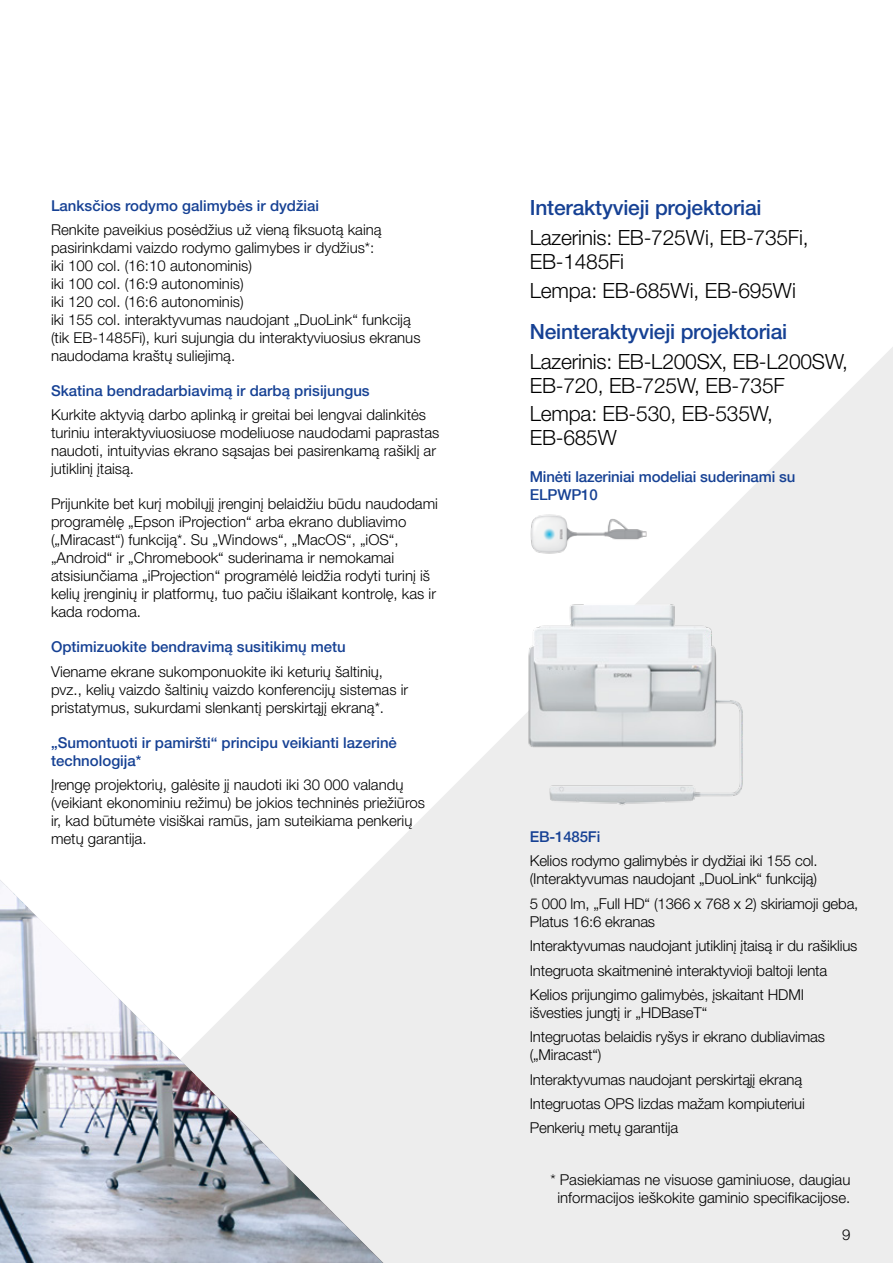
<style>
.page{position:relative;width:893px;height:1263px;background:#fff}
.page>*{position:absolute;margin:0;border:0;box-sizing:border-box;transform-origin:0 0}
.Brochure_Body_Copy{font:300 21px/24px "Helvetica Neue LT Pro";letter-spacing:-.01em;color:#000}
.Brochure_Small_Sub_H{font:500 21px "Helvetica Neue LT Pro";letter-spacing:-.01em;color:#164194}
.Brochure_Body_Copy-2{font:300 15px/18px "Helvetica Neue LT Pro";color:#000}
.Brochure_Body_Copy-3{font:500 15px/18px "Helvetica Neue LT Pro";color:#164194}
.intro{font:500 15px/18px "Helvetica Neue LT Com";letter-spacing:-.01em;color:#164194}
.Brochure_Small_Sub_H-2{font:500 15px "Helvetica Neue LT Pro";color:#164194}
</style>
<div class="page">
<svg style="left:360px;top:347px;width:533px;height:916px;fill:#ededed"></svg>
<img style="left:0;top:880px;width:383px;height:383px">
<img style="left:498px;top:570px;width:308px;height:269px">
<img style="left:529px;top:507px;width:119px;height:52px">
<p class="Brochure_Small_Sub_H-2" style="left:51px;top:196px;width:270px">Lanksčios rodymo galimybės ir dydžiai</p>
<p class="Brochure_Body_Copy-2" style="left:51px;top:220px;width:332px">Renkite paveikius posėdžius už vieną fiksuotą kainą pasirinkdami vaizdo rodymo galimybes ir dydžius*:</p>
<p class="Brochure_Body_Copy-2" style="left:51px;top:256px;width:202px">iki 100 col. (16:10 autonominis)</p>
<p class="Brochure_Body_Copy-2" style="left:51px;top:274px;width:194px">iki 100 col. (16:9 autonominis)</p>
<p class="Brochure_Body_Copy-2" style="left:51px;top:292px;width:194px">iki 120 col. (16:6 autonominis)</p>
<p class="Brochure_Body_Copy-2" style="left:51px;top:310px;width:371px">iki 155 col. interaktyvumas naudojant „DuoLink“ funkciją (tik EB-1485Fi), kuri sujungia du interaktyviuosius ekranus naudodama kraštų suliejimą.</p>
<p class="Brochure_Body_Copy-3" style="left:51px;top:381px;width:320px">Skatina bendradarbiavimą ir darbą prisijungus</p>
<p class="Brochure_Body_Copy-2" style="left:51px;top:406px;width:390px">Kurkite aktyvią darbo aplinką ir greitai bei lengvai dalinkitės turiniu interaktyviuosiuose modeliuose naudodami paprastas naudoti, intuityvias ekrano sąsajas bei pasirenkamą rašiklį ar jutiklinį įtaisą.</p>
<p class="Brochure_Body_Copy-2" style="left:51px;top:495px;width:388px">Prijunkite bet kurį mobilųjį įrenginį belaidžiu būdu naudodami programėlę „Epson iProjection“ arba ekrano dubliavimo („Miracast“) funkciją*. Su „Windows“, „MacOS“, „iOS“, „Android“ ir „Chromebook“ suderinama ir nemokamai atsisiunčiama „iProjection“ programėlė leidžia rodyti turinį iš kelių įrenginių ir platformų, tuo pačiu išlaikant kontrolę, kas ir kada rodoma.</p>
<p class="Brochure_Body_Copy-3" style="left:51px;top:638px;width:296px">Optimizuokite bendravimą susitikimų metu</p>
<p class="Brochure_Body_Copy-2" style="left:51px;top:662px;width:359px">Viename ekrane sukomponuokite iki keturių šaltinių, pvz., kelių vaizdo šaltinių vaizdo konferencijų sistemas ir pristatymus, sukurdami slenkantį perskirtąjį ekraną*.</p>
<p class="Brochure_Body_Copy-3" style="left:51px;top:733px;width:347px">„Sumontuoti ir pamiršti“ principu veikianti lazerinė technologija*</p>
<p class="Brochure_Body_Copy-2" style="left:51px;top:775px;width:375px">Įrengę projektorių, galėsite jį naudoti iki 30 000 valandų (veikiant ekonominiu režimu) be jokios techninės priežiūros ir, kad būtumėte visiškai ramūs, jam suteikiama penkerių metų garantija.</p>
<p class="Brochure_Small_Sub_H" style="left:530px;top:195px;width:233px">Interaktyvieji projektoriai</p>
<p class="Brochure_Body_Copy" style="left:530px;top:225px;width:280px">Lazerinis: EB-725Wi, EB-735Fi,<br>EB-1485Fi</p>
<p class="Brochure_Body_Copy" style="left:530px;top:278px;width:268px">Lempa: EB-685Wi, EB-695Wi</p>
<p class="Brochure_Small_Sub_H" style="left:530px;top:318px;width:259px">Neinteraktyvieji projektoriai</p>
<p class="Brochure_Body_Copy" style="left:530px;top:349px;width:320px">Lazerinis: EB-L200SX, EB-L200SW,<br>EB-720, EB-725W, EB-735F</p>
<p class="Brochure_Body_Copy" style="left:530px;top:401px;width:245px">Lempa: EB-530, EB-535W,<br>EB-685W</p>
<p class="intro" style="left:530px;top:467px;width:267px">Minėti lazeriniai modeliai suderinami su<br>ELPWP10</p>
<p class="Brochure_Small_Sub_H-2" style="left:530px;top:828px;width:72px">EB-1485Fi</p>
<p class="Brochure_Body_Copy-2" style="left:530px;top:852px;width:289px">Kelios rodymo galimybės ir dydžiai iki 155 col. (Interaktyvumas naudojant „DuoLink“ funkciją)</p>
<p class="Brochure_Body_Copy-2" style="left:530px;top:894px;width:330px">5 000 lm, „Full HD“ (1366 x 768 x 2) skiriamoji geba,<br>Platus 16:6 ekranas</p>
<p class="Brochure_Body_Copy-2" style="left:530px;top:936px;width:329px">Interaktyvumas naudojant jutiklinį įtaisą ir du rašiklius</p>
<p class="Brochure_Body_Copy-2" style="left:530px;top:961px;width:299px">Integruota skaitmeninė interaktyvioji baltoji lenta</p>
<p class="Brochure_Body_Copy-2" style="left:530px;top:985px;width:276px">Kelios prijungimo galimybės, įskaitant HDMI išvesties jungtį ir „HDBaseT“</p>
<p class="Brochure_Body_Copy-2" style="left:530px;top:1028px;width:297px">Integruotas belaidis ryšys ir ekrano dubliavimas („Miracast“)</p>
<p class="Brochure_Body_Copy-2" style="left:530px;top:1070px;width:274px">Interaktyvumas naudojant perskirtąjį ekraną</p>
<p class="Brochure_Body_Copy-2" style="left:530px;top:1094px;width:277px">Integruotas OPS lizdas mažam kompiuteriui</p>
<p class="Brochure_Body_Copy-2" style="left:530px;top:1119px;width:150px">Penkerių metų garantija</p>
<p class="Brochure_Body_Copy-2" style="left:550px;top:1171px;width:302px;text-align:center">* Pasiekiamas ne visuose gaminiuose, daugiau informacijos ieškokite gaminio specifikacijose.</p>
<p class="Brochure_Body_Copy-2" style="left:842px;top:1225px;width:10px">9</p>
</div>
